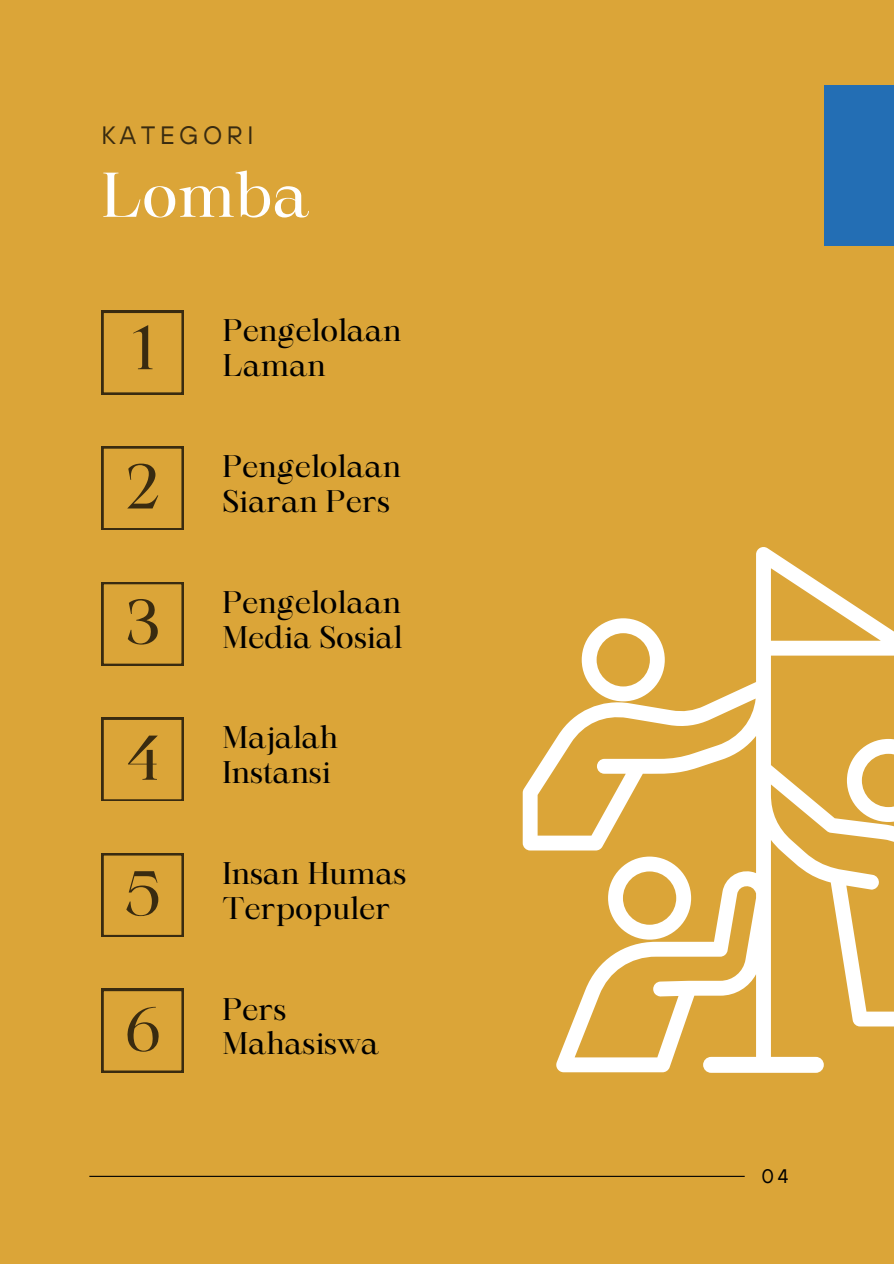
<style>
.page{position:relative;width:894px;height:1264px;background:#fff}
.page>*{position:absolute;margin:0;border:0;box-sizing:border-box;transform-origin:0 0}
.t1{font:60.6px "Maharlika";color:#392b10}
.t2{font:60.6px "Maharlika";color:#fff}
.t3{font:30px/34.8px "Maharlika";color:#000}
.t4{font:25.05px "TT Hoves";letter-spacing:.18em;color:#392b10}
.t5{font:19.5px "TT Hoves";color:#000}
</style>
<div class="page">
<div style="left:0;top:0;width:893px;height:1263px;background:#dba538"></div>
<hr style="left:89px;top:1175px;width:655px;height:1px;background:#000">
<svg style="left:101px;top:311px;width:83px;height:83px"></svg>
<svg style="left:101px;top:446px;width:83px;height:83px"></svg>
<svg style="left:101px;top:582px;width:83px;height:83px"></svg>
<svg style="left:101px;top:717px;width:83px;height:84px"></svg>
<svg style="left:101px;top:853px;width:83px;height:83px"></svg>
<svg style="left:101px;top:988px;width:83px;height:84px"></svg>
<div style="left:824px;top:85px;width:69px;height:161px;background:#236eb4"></div>
<svg style="left:522px;top:547px;width:371px;height:525px"></svg>
<p class="t4" style="left:101px;top:119px;width:153px">KATEGORI</p>
<p class="t2" style="left:101px;top:170px;width:209px">Lomba</p>
<h1 class="t1" style="left:131px;top:323px;width:24px">1</h1>
<p class="t1" style="left:125px;top:462px;width:36px">2</p>
<h2 class="t1" style="left:126px;top:597px;width:35px">3</h2>
<p class="t1" style="left:126px;top:733px;width:34px">4</p>
<p class="t1" style="left:124px;top:869px;width:38px">5</p>
<p class="t1" style="left:125px;top:1004px;width:36px">6</p>
<h2 class="t3" style="left:223px;top:316px;width:180px">Pengelolaan<br>Laman</h2>
<p class="t3" style="left:222px;top:452px;width:180px">Pengelolaan<br>Siaran Pers</p>
<h2 class="t3" style="left:222px;top:587px;width:181px">Pengelolaan<br>Media Sosial</h2>
<h2 class="t3" style="left:222px;top:723px;width:117px">Majalah<br>Instansi</h2>
<h2 class="t3" style="left:222px;top:858px;width:185px">Insan Humas<br>Terpopuler</h2>
<h2 class="t3" style="left:222px;top:994px;width:158px">Pers<br>Mahasiswa</h2>
<p class="t5" style="left:761px;top:1163px;width:28px">04</p>
</div>
